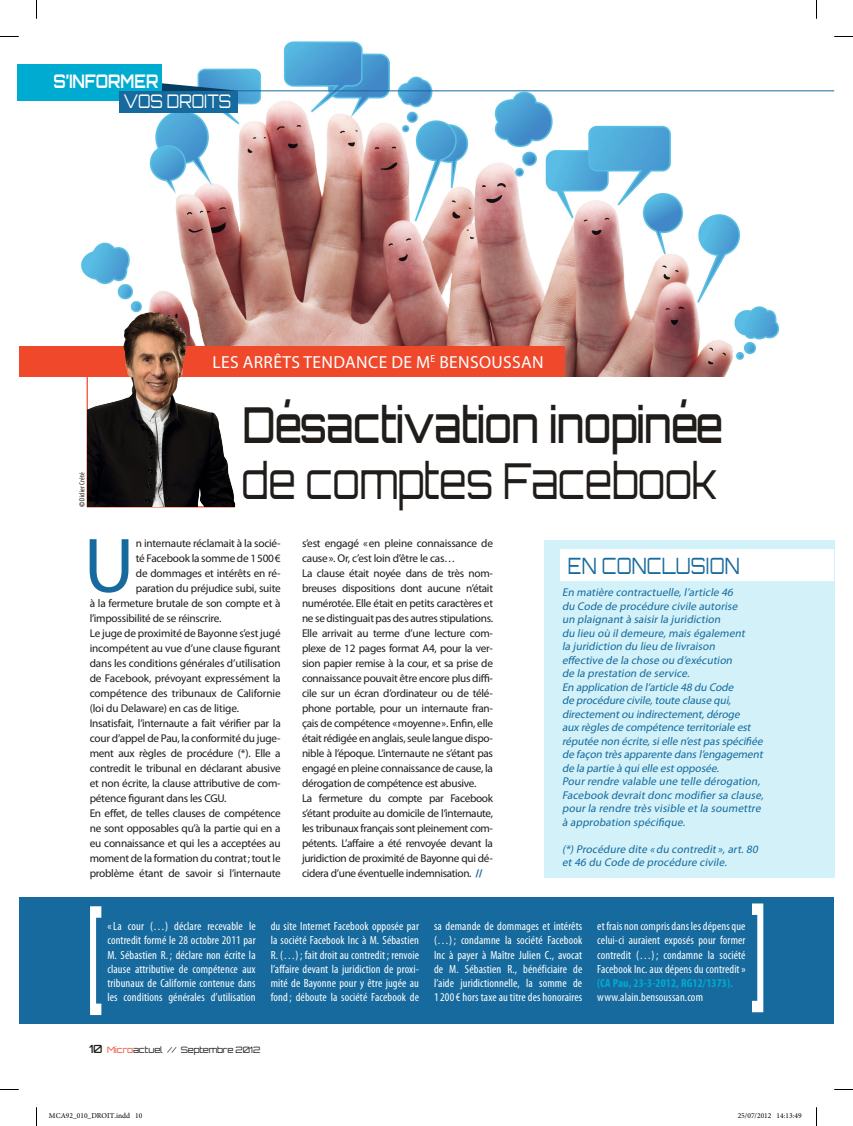
<style>
.page{position:relative;width:853px;height:1126px;background:#fff}
.page>*{position:absolute;margin:0;border:0;box-sizing:border-box;transform-origin:0 0}
.t1{font:78px "Myriad Pro";color:#166a9d}
.t2{font:500 49.5px "Orbitron";letter-spacing:-.015em;color:#1f1c19;scale:.8 1}
.t3{font:300 49.5px "Orbitron";letter-spacing:-.015em;color:#1f1c19;scale:.8 1}
.t4{font:300 22.5px "Orbitron";letter-spacing:.005em;color:#166a9d;scale:.8 1}
.t5{font:700 18.75px "Orbitron";color:#fff;scale:.8 1}
.t6{font:300 18.75px "Orbitron";color:#fff;scale:.8 1}
.t7{font:17.5px "Myriad Pro";letter-spacing:.02em;color:#fff}
.t8{font:condensed 11.88px/14.2px "Myriad Pro";letter-spacing:.01em;color:#fff;text-align:justify}
.t9{font:700 condensed 11.88px "Myriad Pro";letter-spacing:.01em;color:#00abd1}
.t10{font:11.25px/15px "Myriad Pro";letter-spacing:-.025em;color:#1f1c19}
.t11{font:italic 11.25px/13.5px "Myriad Pro";letter-spacing:-.205em;color:#166a9d}
.t12{font:300 8.75px "Orbitron";letter-spacing:-.015em;color:#1f1c19}
.t13{font:7.5px "Minion Pro";color:#000}
.t14{font:condensed 7.5px "Myriad Pro";letter-spacing:.02em;color:#1f1c19}
.s1{font-weight:700;font-size:8.12px}
.s2{font-weight:700;color:#166a9d}
.s3{font-weight:500;font-size:11.25px}
.s4{color:#f0482b}
</style>
<div class="page">
<img style="left:44px;top:41px;width:790px;height:336px">
<hr style="left:19px;top:91px;width:815px;height:1px;background:#166a9d">
<svg style="left:162px;top:82px;width:76px;height:9px"></svg>
<div style="left:18px;top:65px;width:144px;height:36px;background:#00abd1"></div>
<div style="left:119px;top:91px;width:119px;height:22px;background:#166a9d"></div>
<div style="left:19px;top:896px;width:814px;height:127px;background:#166a9d"></div>
<div style="left:544px;top:539px;width:290px;height:338px;background:#d2f1f9"></div>
<div style="left:560px;top:549px;width:274px;height:31px;background:#fff"></div>
<svg style="left:90px;top:906px;width:11px;height:108px"></svg>
<svg style="left:752px;top:903px;width:11px;height:109px"></svg>
<div style="left:19px;top:347px;width:545px;height:30px;background:#f0482b"></div>
<img style="left:87px;top:307px;width:167px;height:200px">
<svg style="left:0;top:36px;width:19px;height:1px"></svg>
<svg style="left:834px;top:36px;width:18px;height:1px"></svg>
<svg style="left:0;top:1089px;width:19px;height:1px"></svg>
<svg style="left:834px;top:1089px;width:18px;height:1px"></svg>
<svg style="left:36px;top:0;width:1px;height:19px"></svg>
<svg style="left:36px;top:1107px;width:1px;height:18px"></svg>
<svg style="left:816px;top:0;width:1px;height:19px"></svg>
<svg style="left:816px;top:1107px;width:1px;height:18px"></svg>
<h3 class="t5" style="left:54px;top:70px;width:132px">S’INFORMER</h3>
<h3 class="t6" style="left:123px;top:89px;width:134px">Vos droits</h3>
<p class="t14" style="left:77px;top:507px;width:36px;rotate:-90deg"><span class="s1">©</span>Didier Crété</p>
<h3 class="t7" style="left:212px;top:351px;width:332px">Les arrêts tendance de M<sup>e</sup> Bensoussan</h3>
<h2 class="t2" style="left:242px;top:393px;width:602px">Désactivation inopinée</h2>
<h2 class="t3" style="left:242px;top:449px;width:594px">de comptes Facebook</h2>
<h1 class="t1" style="left:84px;top:517px;width:52px">U</h1>
<p class="t10" style="left:136px;top:535px;width:146px">n internaute réclamait à la socié-</p>
<p class="t10" style="left:136px;top:550px;width:146px">té Facebook la somme de 1500€</p>
<p class="t10" style="left:136px;top:565px;width:146px">de dommages et intérêts en ré-</p>
<p class="t10" style="left:136px;top:580px;width:146px">paration du préjudice subi, suite</p>
<p class="t10" style="left:90px;top:595px;width:192px">à la fermeture brutale de son compte et à</p>
<p class="t10" style="left:90px;top:610px;width:133px">l’impossibilité de se réinscrire.</p>
<p class="t10" style="left:90px;top:625px;width:192px">Le juge de proximité de Bayonne s’est jugé</p>
<p class="t10" style="left:90px;top:640px;width:192px">incompétent au vue d’une clause figurant</p>
<p class="t10" style="left:90px;top:655px;width:192px">dans les conditions générales d’utilisation</p>
<p class="t10" style="left:90px;top:670px;width:192px">de Facebook, prévoyant expressément la</p>
<p class="t10" style="left:90px;top:685px;width:192px">compétence des tribunaux de Californie</p>
<p class="t10" style="left:90px;top:700px;width:151px">(loi du Delaware) en cas de litige.</p>
<p class="t10" style="left:90px;top:715px;width:192px">Insatisfait, l’internaute a fait vérifier par la</p>
<p class="t10" style="left:90px;top:730px;width:192px">cour d’appel de Pau, la conformité du juge-</p>
<p class="t10" style="left:90px;top:745px;width:192px">ment aux règles de procédure (*). Elle a</p>
<p class="t10" style="left:90px;top:760px;width:192px">contredit le tribunal en déclarant abusive</p>
<p class="t10" style="left:90px;top:775px;width:192px">et non écrite, la clause attributive de com-</p>
<p class="t10" style="left:90px;top:790px;width:138px">pétence figurant dans les CGU.</p>
<p class="t10" style="left:90px;top:805px;width:192px">En effet, de telles clauses de compétence</p>
<p class="t10" style="left:90px;top:820px;width:192px">ne sont opposables qu’à la partie qui en a</p>
<p class="t10" style="left:90px;top:835px;width:192px">eu connaissance et qui les a acceptées au</p>
<p class="t10" style="left:90px;top:850px;width:192px">moment de la formation du contrat; tout le</p>
<p class="t10" style="left:90px;top:865px;width:192px">problème étant de savoir si l’internaute</p>
<p class="t10" style="left:302px;top:535px;width:192px">s’est engagé «en pleine connaissance de cause». Or, c’est loin d’être le cas…<br>La clause était noyée dans de très nom&shy;breuses dispositions dont aucune n’était numérotée. Elle était en petits caractères et ne se distinguait pas des autres stipulations.<br>Elle arrivait au terme d’une lecture com&shy;plexe de 12 pages format A4, pour la ver&shy;sion papier remise à la cour, et sa prise de connaissance pouvait être encore plus diffi&shy;cile sur un écran d’ordinateur ou de télé&shy;phone portable, pour un internaute fran&shy;çais de compétence «moyenne». Enfin, elle était rédigée en anglais, seule langue dispo&shy;nible à l’époque. L’internaute ne s’étant pas engagé en pleine connaissance de cause, la dérogation de compétence est abusive.<br>La fermeture du compte par Facebook s’étant produite au domicile de l’internaute, les tribunaux français sont pleinement com&shy;pétents. L’affaire a été renvoyée devant la juridiction de proximité de Bayonne qui dé&shy;cidera d’une éventuelle indemnisation. <span class="s2">//</span></p>
<h3 class="t4" style="left:567px;top:551px;width:216px">EN CONCLUSION</h3>
<p class="t11" style="left:562px;top:585px;width:205px">En matière contractuelle,l’article 46<br>du Code de procédure civile autorise<br>un plaignantà saisirla juridiction<br>du lieu où ildemeure,mais également<br>la juridiction du lieu de livraison<br>effective de la chose ou d’exécution<br>de la prestation de service.<br>En application de l’article 48 du Code<br>de procédure civile,toute clause qui, directementou indirectement,déroge<br>aux règlesde compétence territoriale est réputée non écrite,sielle n’estpasspécifiée de façon trèsapparente dansl’engagement de la partie à quielle estopposée.<br>Pourrendre valable une telle dérogation, Facebook devraitdonc modifiersa clause, pourla rendre très visible etla soumettre à approbation spécifique.</p>
<p class="t11" style="left:562px;top:842px;width:200px">(*)Procédure dite « du contredit »,art.80 et46 du Code de procédure civile.</p>
<p class="t8" style="left:107px;top:918px;width:150px">«La cour (…) déclare recevable le contredit formé le 28 octobre 2011 par M. Sébastien R. ; déclare non écrite la clause attributive de compétence aux tribunaux de Californie contenue dans les conditions générales d’utilisation</p>
<p class="t8" style="left:271px;top:918px;width:150px">du site Internet Facebook opposée par la société Facebook Inc à M. Sébastien R. (…) ; fait droit au contredit ; renvoie l’affaire devant la juridiction de proxi&shy;mité de Bayonne pour y être jugée au fond; déboute la société Facebook de</p>
<p class="t8" style="left:434px;top:918px;width:150px">sa demande de dommages et intérêts (…) ; condamne la société Facebook Inc à payer à Maître Julien C., avocat de M. Sébastien R., bénéficiaire de l’aide juridictionnelle, la somme de 1200€ hors taxe au titre des honoraires</p>
<p class="t8" style="left:597px;top:918px;width:150px">et frais non compris dans les dépens que celui-ci auraient exposés pour former contredit (…) ; condamne la société Facebook Inc. aux dépens du contredit»</p>
<p class="t9" style="left:597px;top:975px;width:137px">(CA Pau, 23-3-2012, RG12/1373).</p>
<p class="t8" style="left:597px;top:989px;width:107px">www.alain.bensoussan.com</p>
<p class="t12" style="left:89px;top:1043px;width:173px"><span class="s3">10</span> <span class="s4">Micro</span>actuel // Septembre 2012</p>
<p class="t13" style="left:49px;top:1110px;width:95px">MCA92_010_DROIT.indd 10</p>
<p class="t13" style="left:737px;top:1110px;width:65px">25/07/2012 14:13:49</p>
</div>
